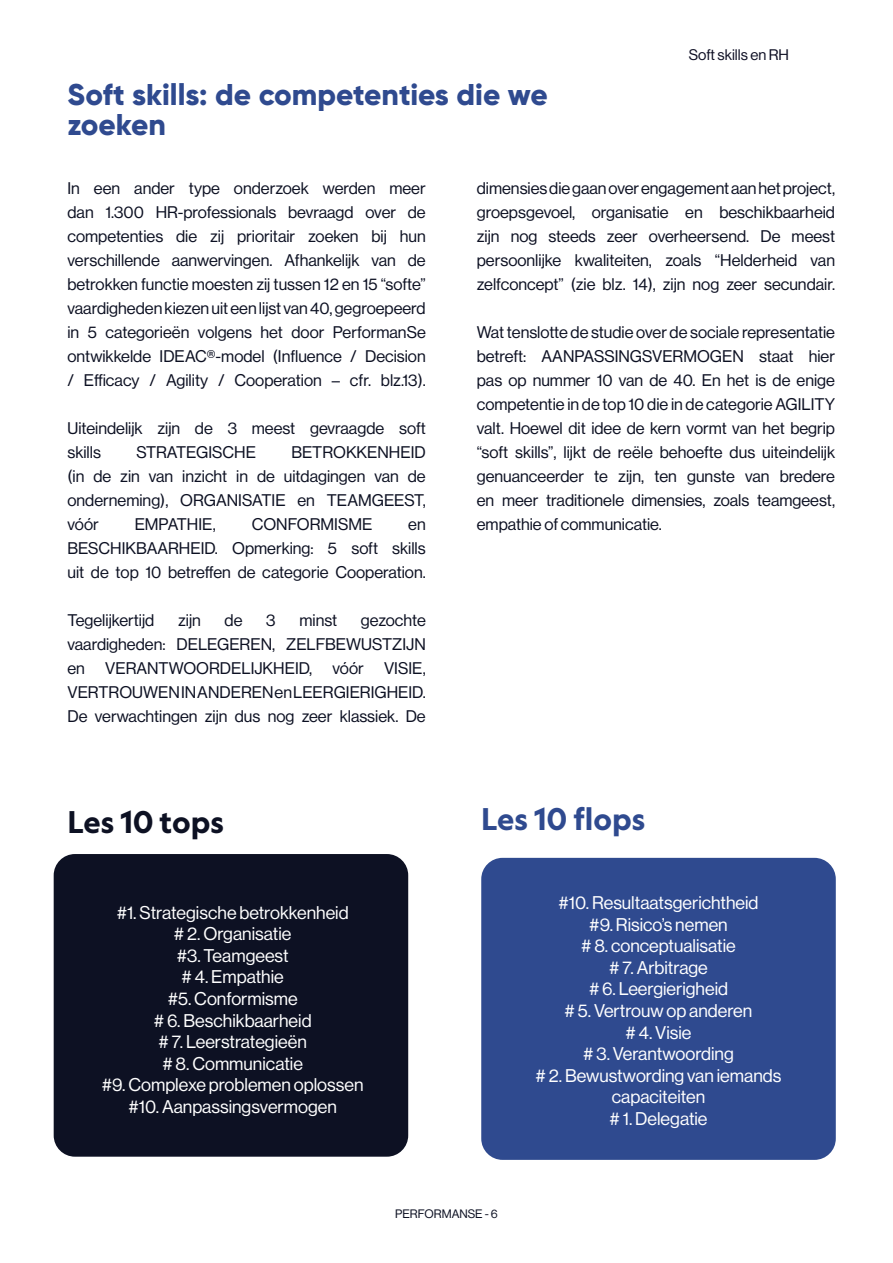
<style>
.page{position:relative;width:893px;height:1263px;background:#fff}
.page>*{position:absolute;margin:0;border:0;box-sizing:border-box;transform-origin:0 0}
.Body_text{font:800 30px/30px "Gilroy";color:#2f4a8f}
.Body_text-2{font:700 30px "Geograph";color:#2f4a8f}
.Body_text-3{font:700 30px "Geograph";color:#0d1123}
.t1{font:18px/21.6px "N Haas Grotesk DS Pro 55 Rg";color:#fff;text-align:center}
.Body_text-4{font:16.5px/24px "N Haas Grotesk DS Pro 55 Rg";color:#0c1022;text-align:justify}
.t2{font:15px "N Haas Grotesk DS Pro 55 Rg";color:#0d0e23}
.t3{font:12px "N Haas Grotesk DS Pro 55 Rg";color:#0c1022}
</style>
<div class="page">
<div style="left:54px;top:854px;width:354px;height:303px;background:#0d1123;border-radius:21px"></div>
<div style="left:481px;top:858px;width:355px;height:302px;background:#2f4a8f;border-radius:21px"></div>
<p class="Body_text" style="left:68px;top:79px;width:482px">Soft skills: de competenties die we zoeken</p>
<p class="t2" style="left:689px;top:44px;width:102px">Soft skills en RH</p>
<p class="Body_text-4" style="left:68px;top:175px;width:360px">In een ander type onderzoek werden meer dan 1.300 HR-professionals bevraagd over de competenties die zij prioritair zoeken bij hun verschillende aanwervingen. Afhankelijk van de betrokken functie moesten zij tussen 12 en 15 “softe” vaardigheden kiezen uit een lijst van 40, gegroepeerd in 5 categorieën volgens het door PerformanSe ontwikkelde IDEAC®-model (Influence / Decision / Efficacy / Agility / Cooperation – cfr. blz.13).</p>
<p class="Body_text-4" style="left:68px;top:415px;width:360px">Uiteindelijk zijn de 3 meest gevraagde soft skills</p>
<p class="Body_text-4" style="left:68px;top:439px;width:360px;text-indent:224px">BETROKKENHEID (in de zin van inzicht in de uitdagingen van de onderneming), ORGANISATIE en TEAMGEEST, vóór</p>
<p class="Body_text-4" style="left:136px;top:439px;width:121px">STRATEGISCHE</p>
<p class="Body_text-4" style="left:135px;top:511px;width:83px">EMPATHIE,</p>
<p class="Body_text-4" style="left:252px;top:511px;width:122px">CONFORMISME</p>
<p class="Body_text-4" style="left:68px;top:511px;width:360px;text-indent:341px">en BESCHIKBAARHEID. Opmerking: 5 soft skills uit de top 10 betreffen de categorie Cooperation.</p>
<p class="Body_text-4" style="left:68px;top:607px;width:88px">Tegelijkertijd</p>
<p class="Body_text-4" style="left:178px;top:607px;width:24px">zijn</p>
<p class="Body_text-4" style="left:225px;top:607px;width:19px">de</p>
<p class="Body_text-4" style="left:266px;top:607px;width:11px">3</p>
<p class="Body_text-4" style="left:299px;top:607px;width:39px">minst</p>
<p class="Body_text-4" style="left:68px;top:607px;width:360px;text-indent:293px">gezochte vaardigheden: DELEGEREN, ZELFBEWUSTZIJN en VERANTWOORDELIJKHEID, vóór VISIE, VERTROUWEN IN ANDEREN en LEERGIERIGHEID.</p>
<p class="Body_text-4" style="left:68px;top:703px;width:360px">De verwachtingen zijn dus nog zeer klassiek. De</p>
<p class="Body_text-4" style="left:477px;top:175px;width:360px">dimensies die gaan over engagement aan het project, groepsgevoel, organisatie en beschikbaarheid zijn nog steeds zeer overheersend. De meest persoonlijke kwaliteiten, zoals “Helderheid van zelfconcept” (zie blz. 14), zijn nog zeer secundair.</p>
<p class="Body_text-4" style="left:477px;top:319px;width:360px">Wat tenslotte de studie over de sociale representatie betreft: AANPASSINGSVERMOGEN staat hier pas op nummer 10 van de 40. En het is de enige competentie in de top 10 die in de categorie AGILITY valt. Hoewel dit idee de kern vormt van het begrip “soft skills”, lijkt de reële behoefte dus uiteindelijk genuanceerder te zijn, ten gunste van bredere en meer traditionele dimensies, zoals teamgeest, empathie of communicatie.</p>
<p class="Body_text-3" style="left:68px;top:803px;width:158px">Les 10 tops</p>
<p class="Body_text-2" style="left:481px;top:800px;width:165px">Les 10 flops</p>
<p class="t1" style="left:117px;top:900px;width:234px">#1. Strategische betrokkenheid</p>
<p class="t1" style="left:174px;top:922px;width:119px"># 2. Organisatie</p>
<p class="t1" style="left:177px;top:943px;width:113px">#3. Teamgeest</p>
<p class="t1" style="left:182px;top:965px;width:104px"># 4. Empathie</p>
<p class="t1" style="left:168px;top:986px;width:131px">#5. Conformisme</p>
<p class="t1" style="left:154px;top:1008px;width:159px"># 6. Beschikbaarheid</p>
<p class="t1" style="left:159px;top:1030px;width:150px"># 7. Leerstrategieën</p>
<p class="t1" style="left:162px;top:1051px;width:142px"># 8. Communicatie</p>
<p class="t1" style="left:102px;top:1073px;width:263px">#9. Complexe problemen oplossen</p>
<p class="t1" style="left:128px;top:1094px;width:210px">#10. Aanpassingsvermogen</p>
<p class="t3" style="left:395px;top:1205px;width:104px">PERFORMANSE - 6</p>
<p class="t1" style="left:558px;top:891px;width:202px">#10. Resultaatsgerichtheid</p>
<p class="t1" style="left:589px;top:912px;width:140px">#9. Risico’s nemen</p>
<p class="t1" style="left:581px;top:934px;width:156px"># 8. conceptualisatie</p>
<p class="t1" style="left:609px;top:955px;width:100px"># 7. Arbitrage</p>
<p class="t1" style="left:589px;top:977px;width:141px"># 6. Leergierigheid</p>
<p class="t1" style="left:565px;top:999px;width:189px"># 5. Vertrouw op anderen</p>
<p class="t1" style="left:626px;top:1020px;width:67px"># 4. Visie</p>
<p class="t1" style="left:583px;top:1042px;width:152px"># 3. Verantwoording</p>
<p class="t1" style="left:536px;top:1063px;width:247px"># 2. Bewustwording van iemands capaciteiten</p>
<p class="t1" style="left:609px;top:1107px;width:100px"># 1. Delegatie</p>
</div>
